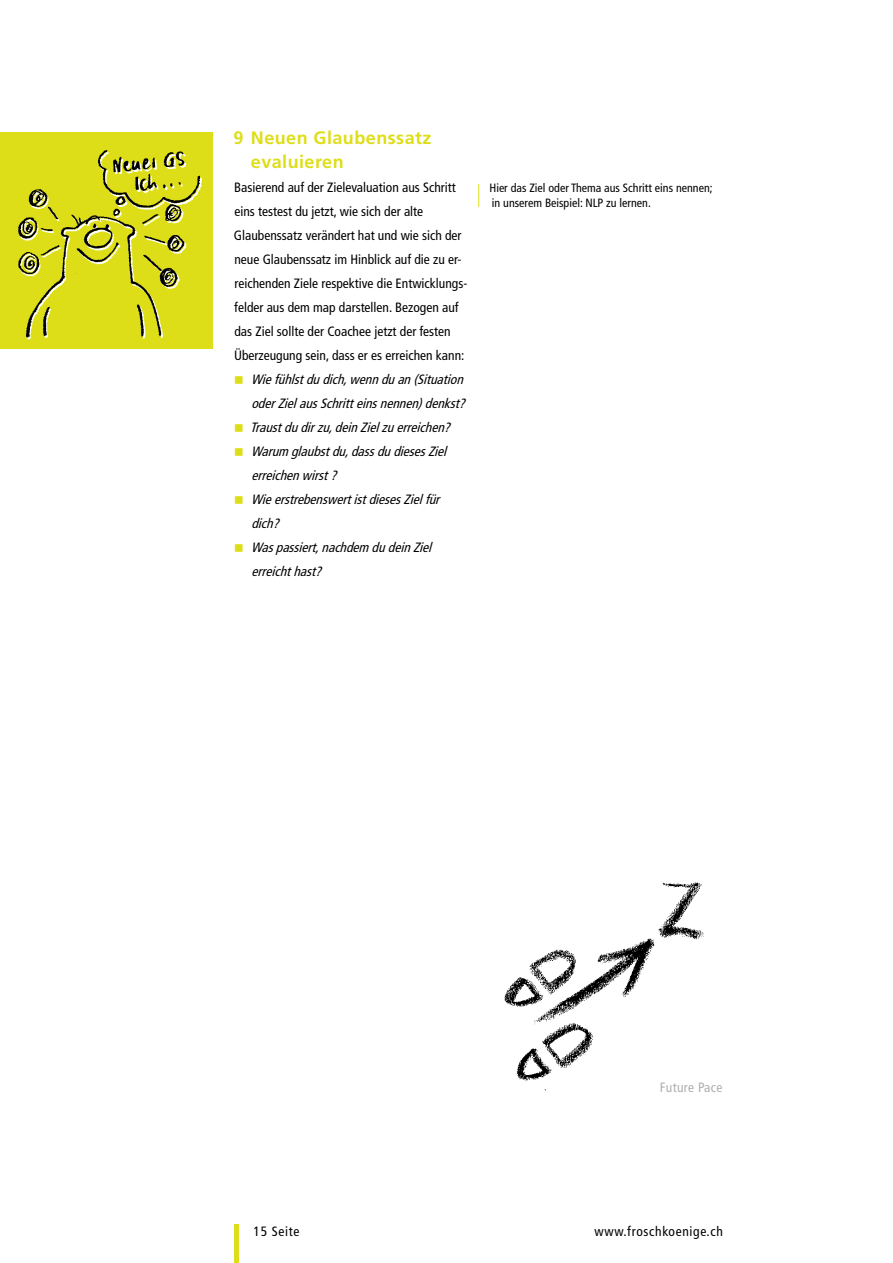
<style>
.page{position:relative;width:893px;height:1263px;background:#fff}
.page>*{position:absolute;margin:0;border:0;box-sizing:border-box;transform-origin:0 0}
.t1{font:700 18px/24px "Frutiger LT Std";letter-spacing:.025em;color:#dede18}
.t2{font:condensed 13.5px/24px "Frutiger";color:#000}
.t3{font:italic condensed 13.5px/24px "Frutiger LT Std";color:#000}
.t4{font:condensed 13.5px "Frutiger LT Std";letter-spacing:.05em;color:#000}
.t5{font:condensed 13.5px "Frutiger LT Std";letter-spacing:.025em;color:#aeafb2}
.t6{font:condensed 12px/14.4px "Frutiger LT Std";color:#000}
</style>
<div class="page">
<div style="left:0;top:132px;width:213px;height:216px;background:#dede18"></div>
<svg style="left:478px;top:184px;width:1px;height:23px"></svg>
<div style="left:234px;top:1224px;width:5px;height:39px;background:#dede18"></div>
<img style="left:17px;top:150px;width:183px;height:199px">
<img style="left:504px;top:882px;width:200px;height:209px">
<h1 class="t1" style="left:251px;top:126px;width:182px;text-indent:-17px">9 Neuen Glaubenssatz evaluieren</h1>
<p class="t2" style="left:234px;top:175px;width:235px">Basierend auf der Zielevaluation aus Schritt eins testest du jetzt, wie sich der alte Glaubenssatz verändert hat und wie sich der neue Glaubenssatz im Hinblick auf die zu er&shy;reichenden Ziele respektive die Entwicklungs&shy;felder aus dem map darstellen. Bezogen auf das Ziel sollte der Coachee jetzt der festen Überzeugung sein, dass er es erreichen kann:</p>
<p class="t3" style="left:250px;top:367px;width:220px">Wiefühlstdudich,wennduan(Situation oderZielausSchritteinsnennen)denkst?<br>Traustdudirzu,deinZielzuerreichen?<br>Warum glaubstdu,dassdudiesesZiel erreichenwirst?<br>WieerstrebenswertistdiesesZielfür dich?<br>Waspassiert,nachdem dudeinZiel erreichthast?</p>
<p class="t6" style="left:489px;top:181px;width:225px">Hier das Ziel oder Thema aus Schritt eins nennen; in unserem Beispiel: NLP zu lernen.</p>
<p class="t5" style="left:660px;top:1079px;width:64px">Future Pace</p>
<p class="t4" style="left:254px;top:1223px;width:47px">15 Seite</p>
<p class="t4" style="left:595px;top:1223px;width:130px">www.froschkoenige.ch</p>
</div>
